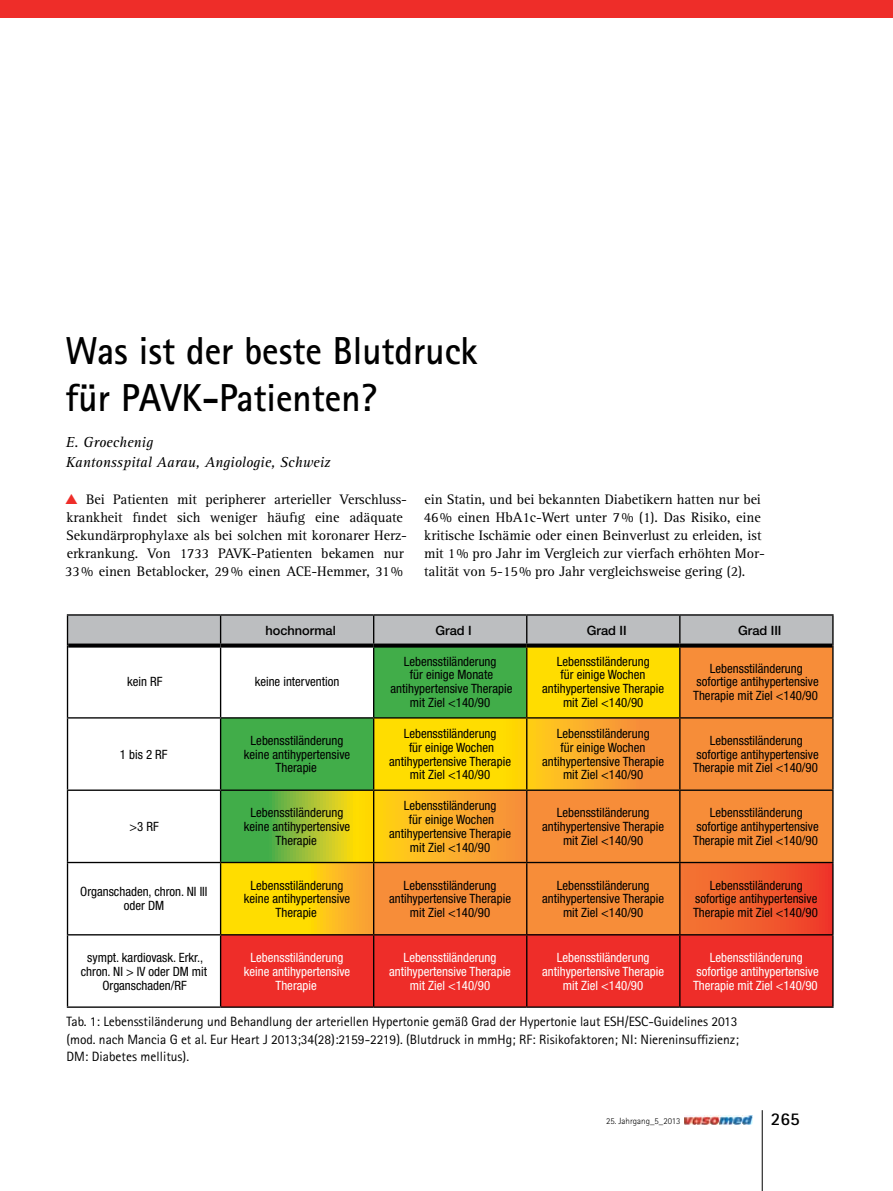
<style>
.page{position:relative;width:893px;height:1191px;background:#fff}
.page>*{position:absolute;margin:0;border:0;box-sizing:border-box;transform-origin:0 0}
.t1{font:700 39px/46.8px "Rotis Sans Serif Std";color:#000;scale:.95 1}
.t2{font:700 18px "Rotis Sans Serif Std";color:#000}
.t3{font:italic 15px/19.5px "Rotis Serif Std";color:#000}
.t4{font:14.25px/18px "Rotis Serif Std";letter-spacing:-.005em;color:#000}
.t5{font:13.5px/17.2px "Rotis Sans Serif Std";color:#000;text-align:justify}
.t6{font:condensed 12.9px/13.8px "Helvetica Neue LT Std";color:#000;text-align:center}
.t7{font:condensed 12.9px/13.8px "Helvetica Neue LT Std";color:#fff;text-align:center}
.t8{font:500 12.9px "Helvetica Neue LT Std";color:#000}
.t9{font:300 9px "Rotis Sans Serif Std";color:#000}
.s1{color:#ee2d29}
</style>
<div class="page">
<hr style="left:762px;top:1110px;width:1px;height:81px;background:#000">
<div style="left:0;top:0;width:893px;height:17px;background:#ee2d29"></div>
<img style="left:684px;top:1115px;width:68px;height:9px">
<svg style="left:68px;top:647px;width:152px;height:359px"></svg>
<svg style="left:221px;top:647px;width:152px;height:70px"></svg>
<svg style="left:374px;top:647px;width:458px;height:287px;background:#c9a62e"></svg>
<svg style="left:221px;top:718px;width:611px;height:144px;background:#d3a72f"></svg>
<svg style="left:221px;top:863px;width:152px;height:71px;background:#fccc0e"></svg>
<div style="left:527px;top:862px;width:153px;height:72px;background:#f78d39"></div>
<div style="left:680px;top:862px;width:153px;height:72px;background:linear-gradient(to right,#f47a33,#ef3a29)"></div>
<div style="left:221px;top:935px;width:611px;height:71px;background:#ee2d29"></div>
<div style="left:527px;top:934px;width:153px;height:73px;background:#ee2d29"></div>
<hr style="left:67px;top:614px;width:154px;height:1px;background:#000">
<hr style="left:67px;top:615px;width:1px;height:30px;background:#000">
<hr style="left:221px;top:614px;width:153px;height:1px;background:#000">
<hr style="left:374px;top:614px;width:153px;height:1px;background:#000">
<hr style="left:527px;top:614px;width:153px;height:1px;background:#000">
<hr style="left:680px;top:614px;width:154px;height:1px;background:#000">
<div style="left:68px;top:615px;width:764px;height:28px;background:#bcbec0"></div>
<hr style="left:832px;top:615px;width:2px;height:30px;background:#000">
<hr style="left:67px;top:645px;width:1px;height:72px;background:#000">
<hr style="left:220px;top:647px;width:1px;height:70px;background:#000">
<hr style="left:373px;top:647px;width:1px;height:70px;background:#000">
<hr style="left:526px;top:647px;width:1px;height:70px;background:#000">
<hr style="left:679px;top:647px;width:1px;height:70px;background:#000">
<hr style="left:832px;top:645px;width:2px;height:72px;background:#000">
<hr style="left:67px;top:717px;width:154px;height:1px;background:#000">
<hr style="left:67px;top:718px;width:1px;height:71px;background:#000">
<hr style="left:221px;top:717px;width:153px;height:1px;background:#000">
<hr style="left:220px;top:718px;width:1px;height:71px;background:#000">
<hr style="left:374px;top:717px;width:153px;height:1px;background:#000">
<hr style="left:373px;top:718px;width:1px;height:71px;background:#000">
<hr style="left:527px;top:717px;width:153px;height:1px;background:#000">
<hr style="left:526px;top:718px;width:1px;height:71px;background:#000">
<hr style="left:680px;top:717px;width:154px;height:1px;background:#000">
<hr style="left:679px;top:718px;width:1px;height:71px;background:#000">
<hr style="left:832px;top:718px;width:2px;height:71px;background:#000">
<hr style="left:67px;top:789px;width:154px;height:2px;background:#000">
<hr style="left:67px;top:791px;width:1px;height:71px;background:#000">
<hr style="left:221px;top:789px;width:153px;height:2px;background:#000">
<hr style="left:220px;top:791px;width:1px;height:71px;background:#000">
<hr style="left:374px;top:789px;width:153px;height:2px;background:#000">
<hr style="left:373px;top:791px;width:1px;height:71px;background:#000">
<hr style="left:527px;top:789px;width:153px;height:2px;background:#000">
<hr style="left:526px;top:791px;width:1px;height:71px;background:#000">
<hr style="left:680px;top:789px;width:154px;height:2px;background:#000">
<hr style="left:679px;top:791px;width:1px;height:71px;background:#000">
<hr style="left:832px;top:791px;width:2px;height:71px;background:#000">
<hr style="left:67px;top:862px;width:154px;height:1px;background:#000">
<hr style="left:67px;top:863px;width:1px;height:71px;background:#000">
<hr style="left:221px;top:862px;width:153px;height:1px;background:#000">
<hr style="left:220px;top:863px;width:1px;height:71px;background:#000">
<hr style="left:374px;top:862px;width:153px;height:1px;background:#000">
<hr style="left:373px;top:863px;width:1px;height:71px;background:#000">
<hr style="left:527px;top:862px;width:153px;height:1px;background:#000">
<hr style="left:526px;top:863px;width:1px;height:71px;background:#000">
<hr style="left:680px;top:862px;width:154px;height:1px;background:#000">
<hr style="left:679px;top:863px;width:1px;height:71px;background:#000">
<hr style="left:832px;top:863px;width:2px;height:71px;background:#000">
<hr style="left:67px;top:934px;width:154px;height:1px;background:#000">
<hr style="left:67px;top:935px;width:1px;height:71px;background:#000">
<hr style="left:221px;top:934px;width:153px;height:1px;background:#000">
<hr style="left:220px;top:935px;width:1px;height:71px;background:#000">
<hr style="left:374px;top:934px;width:153px;height:1px;background:#000">
<hr style="left:373px;top:935px;width:1px;height:71px;background:#000">
<hr style="left:527px;top:934px;width:153px;height:1px;background:#000">
<hr style="left:526px;top:935px;width:1px;height:71px;background:#000">
<hr style="left:680px;top:934px;width:154px;height:1px;background:#000">
<hr style="left:679px;top:935px;width:1px;height:71px;background:#000">
<hr style="left:832px;top:935px;width:2px;height:71px;background:#000">
<hr style="left:67px;top:1006px;width:154px;height:1px;background:#000">
<hr style="left:221px;top:1006px;width:153px;height:1px;background:#000">
<hr style="left:374px;top:1006px;width:153px;height:1px;background:#000">
<hr style="left:527px;top:1006px;width:153px;height:1px;background:#000">
<hr style="left:680px;top:1006px;width:154px;height:1px;background:#000">
<svg style="left:68px;top:643px;width:153px;height:4px"></svg>
<svg style="left:221px;top:643px;width:153px;height:4px"></svg>
<svg style="left:374px;top:643px;width:153px;height:4px"></svg>
<svg style="left:527px;top:643px;width:153px;height:4px"></svg>
<svg style="left:680px;top:643px;width:152px;height:4px"></svg>
<h1 class="t1" style="left:65px;top:327px;width:435px">Was ist der beste Blutdruck für PAVK-Patienten?</h1>
<p class="t3" style="left:66px;top:433px;width:266px">E. Groechenig<br>Kantonsspital Aarau, Angiologie, Schweiz</p>
<p class="t4" style="left:65px;top:491px;width:344px"><span class="s1">▲</span> Bei Patienten mit peripherer arterieller Verschluss&shy;krankheit findet sich weniger häufig eine adäquate Sekundärprophylaxe als bei solchen mit koronarer Herz&shy;erkrankung. Von 1733 PAVK-Patienten bekamen nur 33% einen Betablocker, 29% einen ACE-Hemmer, 31%</p>
<p class="t4" style="left:424px;top:491px;width:343px">ein Statin, und bei bekannten Diabetikern hatten nur bei 46% einen HbA1c-Wert unter 7% (1). Das Risiko, eine kritische Ischämie oder einen Beinverlust zu erleiden, ist mit 1% pro Jahr im Vergleich zur vierfach erhöhten Mor&shy;talität von 5-15% pro Jahr vergleichsweise gering (2).</p>
<p class="t8" style="left:265px;top:622px;width:72px">hochnormal</p>
<p class="t8" style="left:435px;top:622px;width:38px">Grad I</p>
<p class="t8" style="left:587px;top:622px;width:41px">Grad II</p>
<p class="t8" style="left:738px;top:622px;width:45px">Grad III</p>
<p class="t6" style="left:127px;top:675px;width:37px">kein RF</p>
<p class="t6" style="left:255px;top:675px;width:86px">keine intervention</p>
<p class="t6" style="left:391px;top:654px;width:123px">Lebensstiländerung<br>für einige Monate antihypertensive Therapie mit Ziel &lt;140/90</p>
<p class="t6" style="left:542px;top:654px;width:123px">Lebensstiländerung<br>für einige Wochen antihypertensive Therapie mit Ziel &lt;140/90</p>
<p class="t6" style="left:693px;top:661px;width:127px">Lebensstiländerung sofortige antihypertensive<br>Therapie mit Ziel &lt;140/90</p>
<p class="t6" style="left:120px;top:747px;width:49px">1 bis 2 RF</p>
<p class="t6" style="left:130px;top:819px;width:31px">&gt;3 RF</p>
<p class="t6" style="left:244px;top:733px;width:108px">Lebensstiländerung keine antihypertensive<br>Therapie</p>
<p class="t6" style="left:389px;top:726px;width:123px">Lebensstiländerung<br>für einige Wochen antihypertensive Therapie mit Ziel &lt;140/90</p>
<p class="t6" style="left:542px;top:726px;width:123px">Lebensstiländerung<br>für einige Wochen antihypertensive Therapie mit Ziel &lt;140/90</p>
<p class="t6" style="left:693px;top:733px;width:127px">Lebensstiländerung sofortige antihypertensive<br>Therapie mit Ziel &lt;140/90</p>
<p class="t6" style="left:244px;top:805px;width:108px">Lebensstiländerung keine antihypertensive<br>Therapie</p>
<p class="t6" style="left:389px;top:799px;width:123px">Lebensstiländerung<br>für einige Wochen antihypertensive Therapie mit Ziel &lt;140/90</p>
<p class="t6" style="left:542px;top:805px;width:123px">Lebensstiländerung antihypertensive Therapie mit Ziel &lt;140/90</p>
<p class="t6" style="left:693px;top:805px;width:127px">Lebensstiländerung sofortige antihypertensive<br>Therapie mit Ziel &lt;140/90</p>
<p class="t6" style="left:80px;top:885px;width:129px">Organschaden, chron. NI III oder DM</p>
<p class="t6" style="left:244px;top:878px;width:108px">Lebensstiländerung keine antihypertensive<br>Therapie</p>
<p class="t6" style="left:389px;top:878px;width:123px">Lebensstiländerung antihypertensive Therapie mit Ziel &lt;140/90</p>
<p class="t6" style="left:542px;top:878px;width:123px">Lebensstiländerung antihypertensive Therapie mit Ziel &lt;140/90</p>
<p class="t6" style="left:693px;top:878px;width:126px">Lebensstiländerung sofortige antihypertensive<br>Therapie mit Ziel &lt;140/90</p>
<p class="t6" style="left:81px;top:950px;width:128px">sympt. kardiovask. Erkr., chron. NI &gt; IV oder DM mit<br>Organschaden/RF</p>
<p class="t7" style="left:244px;top:950px;width:108px">Lebensstiländerung keine antihypertensive<br>Therapie</p>
<p class="t7" style="left:389px;top:950px;width:123px">Lebensstiländerung antihypertensive Therapie mit Ziel &lt;140/90</p>
<p class="t7" style="left:542px;top:950px;width:123px">Lebensstiländerung antihypertensive Therapie mit Ziel &lt;140/90</p>
<p class="t7" style="left:693px;top:950px;width:127px">Lebensstiländerung sofortige antihypertensive<br>Therapie mit Ziel &lt;140/90</p>
<p class="t5" style="left:66px;top:1013px;width:674px">Tab. 1: Lebensstiländerung und Behandlung der arteriellen Hypertonie gemäß Grad der Hypertonie laut ESH/ESC-Guidelines 2013 (mod. nach Mancia G et al. Eur Heart J 2013;34(28):2159-2219). (Blutdruck in mmHg; RF: Risikofaktoren; NI: Niereninsuffizienz; DM: Diabetes mellitus).</p>
<p class="t9" style="left:606px;top:1115px;width:76px">25. Jahrgang_5_2013</p>
<h2 class="t2" style="left:771px;top:1107px;width:30px">265</h2>
</div>
